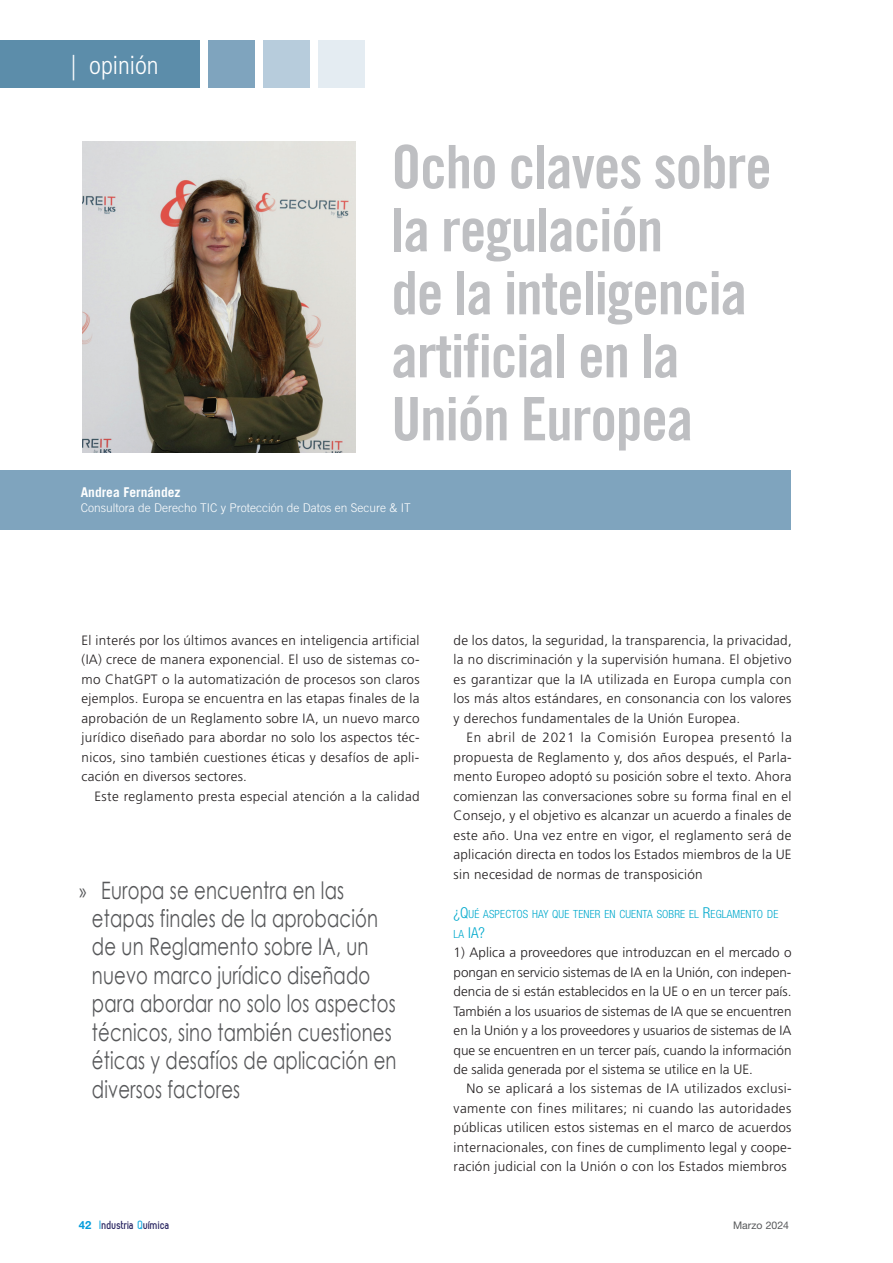
<style>
.page{position:relative;width:893px;height:1263px;background:#fff}
.page>*{position:absolute;margin:0;border:0;box-sizing:border-box;transform-origin:0 0}
.t1{font:60px/63px "Trade Gothic Bold Cond Twenty";letter-spacing:-.02em;color:#bebfc2}
.t2{font:300 condensed 25.5px "Frutiger";color:#fff}
.t3{font:24px/28.5px "Century Gothic";letter-spacing:.01em;color:#57585a;scale:.75 1}
.t4{font:300 condensed 15px "Helvetica Neue LT Std";color:#00a9cc}
.t5{font:300 13.5px/19.5px "Frutiger";letter-spacing:.02em;color:#231f20;text-align:justify}
.t6{font:700 13.5px "Trade Gothic";color:#fff}
.t7{font:300 12px "Trade Gothic";color:#fff}
.t8{font:700 12px "Zag";color:#27235f}
.t9{font:300 condensed 11.25px "Helvetica Neue LT Std";letter-spacing:.015em;color:#00a9cc}
.t10{font:10.5px "Helvetica Neue LT Std";color:#57585a}
.s1{font-family:"Myriad Pro"}
.s2{font-size:15px}
.s3{font-size:11.25px}
.s4{font-family:"Helvetica Neue LT Std";font-size:11.25px;color:#069ddc}
.s5{color:#1bace1}
</style>
<div class="page">
<div style="left:0;top:40px;width:200px;height:48px;background:#5c8daa"></div>
<div style="left:208px;top:40px;width:47px;height:48px;background:#7fa4be"></div>
<div style="left:263px;top:40px;width:47px;height:48px;background:#b7ccdc"></div>
<div style="left:318px;top:40px;width:46px;height:48px;background:#e4ecf2"></div>
<div style="left:0;top:470px;width:791px;height:59px;background:#7fa4be"></div>
<img style="left:82px;top:142px;width:274px;height:311px">
<h2 class="t2" style="left:71px;top:51px;width:89px">| opinión</h2>
<h1 class="t1" style="left:391px;top:135px;width:382px">Ocho claves sobre la regulación<br>de la inteligencia artificial en la<br>Unión Europea</h1>
<p class="t6" style="left:81px;top:484px;width:101px">Andrea Fernández</p>
<p class="t7" style="left:81px;top:501px;width:332px">Consultora de Derecho TIC y Protección de Datos en Secure &amp; IT</p>
<p class="t5" style="left:82px;top:631px;width:339px">El interés por los últimos avances en inteligencia artificial (IA) crece de manera exponencial. El uso de sistemas co&shy;mo ChatGPT o la automatización de procesos son claros ejemplos. Europa se encuentra en las etapas finales de la aprobación de un Reglamento sobre IA, un nuevo marco jurídico diseñado para abordar no solo los aspectos téc&shy;nicos, sino también cuestiones éticas y desafíos de apli&shy;cación en diversos sectores.</p>
<p class="t5" style="left:94px;top:787px;width:327px">Este reglamento presta especial atención a la calidad</p>
<p class="t3" style="left:92px;top:875px;width:408px;text-indent:-13px"><span class="s1">»</span> Europa se encuentra en las etapas finales de la aprobación de un Reglamento sobre IA, un nuevo marco jurídico diseñado para abordar no solo los aspectos técnicos, sino también cuestiones éticas y desafíos de aplicación en diversos factores</p>
<p class="t5" style="left:454px;top:631px;width:340px">de los datos, la seguridad, la transparencia, la privacidad, la no discriminación y la supervisión humana. El objetivo es garantizar que la IA utilizada en Europa cumpla con los más altos estándares, en consonancia con los valores y derechos fundamentales de la Unión Europea.</p>
<p class="t5" style="left:454px;top:728px;width:340px;text-indent:13px">En abril de 2021 la Comisión Europea presentó la propuesta de Reglamento y, dos años después, el Parla&shy;mento Europeo adoptó su posición sobre el texto. Ahora comienzan las conversaciones sobre su forma final en el Consejo, y el objetivo es alcanzar un acuerdo a finales de este año. Una vez entre en vigor, el reglamento será de aplicación directa en todos los Estados miembros de la UE sin necesidad de normas de transposición</p>
<p class="t9" style="left:454px;top:907px;width:326px"><span class="s2">¿Q</span>UÉ ASPECTOS HAY QUE TENER EN CUENTA SOBRE EL <span class="s2">R</span>EGLAMENTO DE</p>
<p class="t4" style="left:454px;top:923px;width:33px"><span class="s3">LA</span> IA?</p>
<p class="t5" style="left:454px;top:943px;width:339px">1) Aplica a proveedores que introduzcan en el mercado o pongan en servicio sistemas de IA en la Unión, con indepen&shy;dencia de si están establecidos en la UE o en un tercer país.<br>También a los usuarios de sistemas de IA que se encuentren en la Unión y a los proveedores y usuarios de sistemas de IA que se encuentren en un tercer país, cuando la información de salida generada por el sistema se utilice en la UE.</p>
<p class="t5" style="left:454px;top:1079px;width:340px;text-indent:13px">No se aplicará a los sistemas de IA utilizados exclusi&shy;vamente con fines militares; ni cuando las autoridades públicas utilicen estos sistemas en el marco de acuerdos internacionales, con fines de cumplimento legal y coope&shy;ración judicial con la Unión o con los Estados miembros</p>
<p class="t8" style="left:79px;top:1218px;width:93px"><span class="s4">42</span> <span class="s5">I</span>ndustria <span class="s5">Q</span>uímica</p>
<p class="t10" style="left:733px;top:1219px;width:57px">Marzo 2024</p>
</div>
